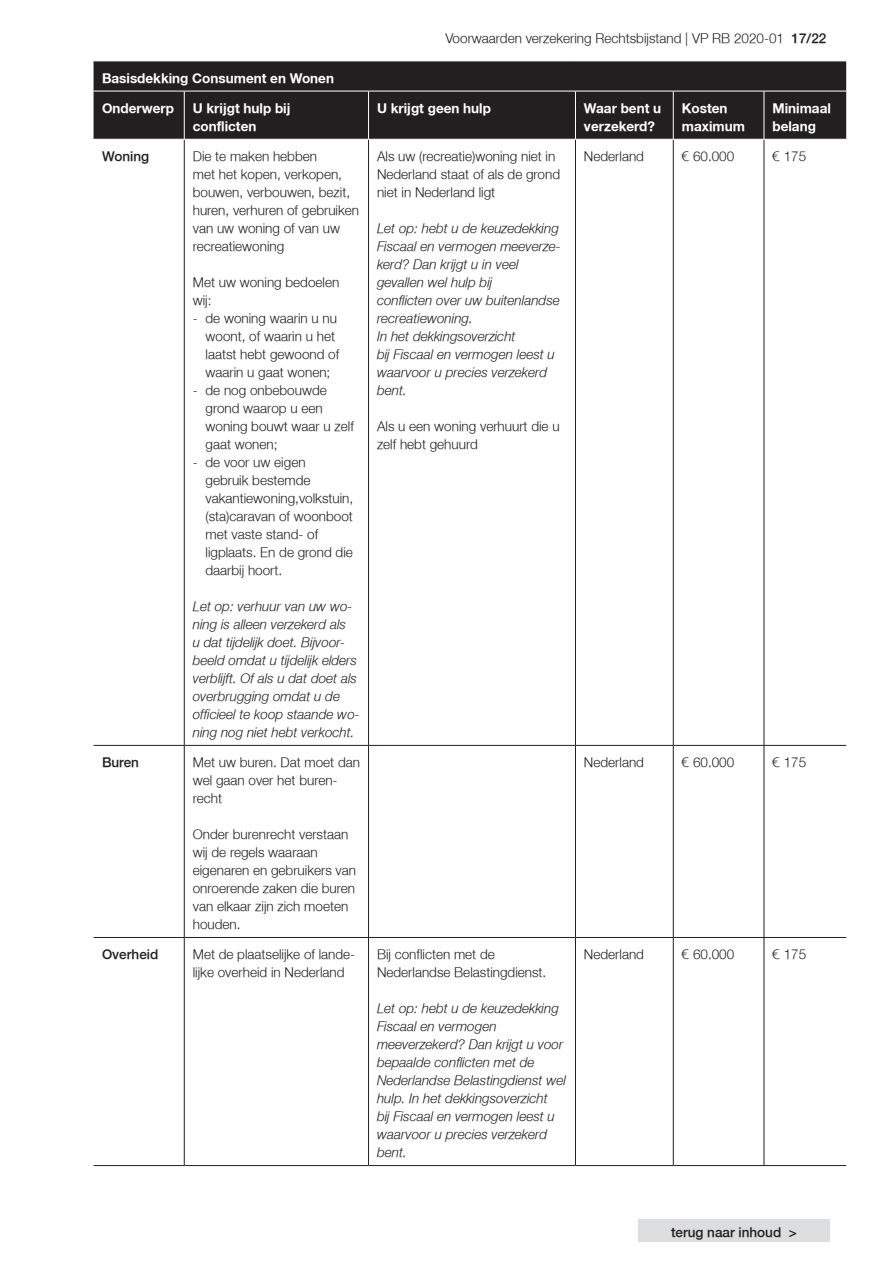
<style>
.page{position:relative;width:893px;height:1263px;background:#fff}
.page>*{position:absolute;margin:0;border:0;box-sizing:border-box;transform-origin:0 0}
.Tabel_platte_tekst_c{font:italic 300 13.5px/18px "Fortis Helvetica";color:#231f20}
.Tabel_platte_tekst{font:300 13.5px/18px "Fortis Helvetica";color:#231f20}
.Tabel_opsomming{font:300 13.5px/18px "Fortis Helvetica";color:#231f20}
.Tabel_titelbalk{font:700 13.5px/18px "Fortis Helvetica";color:#fff}
.Tabeltekst_bold{font:300 13.5px "Fortis Helvetica";color:#231f20}
.s1{font-style:inherit}
</style>
<div class="page">
<div style="left:638px;top:1219px;width:192px;height:23px;background:#dcdddf"></div>
<div style="left:94px;top:62px;width:752px;height:77px;background:#231f20"></div>
<hr style="left:184px;top:140px;width:1px;height:605px;background:#231f20">
<hr style="left:368px;top:140px;width:1px;height:605px;background:#231f20">
<hr style="left:575px;top:140px;width:1px;height:605px;background:#231f20">
<hr style="left:673px;top:140px;width:1px;height:605px;background:#231f20">
<hr style="left:764px;top:140px;width:1px;height:605px;background:#231f20">
<hr style="left:94px;top:745px;width:90px;height:1px;background:#231f20">
<hr style="left:184px;top:745px;width:185px;height:1px;background:#231f20">
<hr style="left:184px;top:746px;width:1px;height:191px;background:#231f20">
<hr style="left:369px;top:745px;width:206px;height:1px;background:#231f20">
<hr style="left:368px;top:746px;width:1px;height:191px;background:#231f20">
<hr style="left:575px;top:745px;width:98px;height:1px;background:#231f20">
<hr style="left:575px;top:746px;width:1px;height:191px;background:#231f20">
<hr style="left:673px;top:745px;width:91px;height:1px;background:#231f20">
<hr style="left:673px;top:746px;width:1px;height:191px;background:#231f20">
<hr style="left:764px;top:745px;width:82px;height:1px;background:#231f20">
<hr style="left:764px;top:746px;width:1px;height:191px;background:#231f20">
<hr style="left:94px;top:937px;width:90px;height:1px;background:#231f20">
<hr style="left:184px;top:937px;width:185px;height:1px;background:#231f20">
<hr style="left:184px;top:938px;width:1px;height:227px;background:#231f20">
<hr style="left:369px;top:937px;width:206px;height:1px;background:#231f20">
<hr style="left:368px;top:938px;width:1px;height:227px;background:#231f20">
<hr style="left:575px;top:937px;width:98px;height:1px;background:#231f20">
<hr style="left:575px;top:938px;width:1px;height:227px;background:#231f20">
<hr style="left:673px;top:937px;width:91px;height:1px;background:#231f20">
<hr style="left:673px;top:938px;width:1px;height:227px;background:#231f20">
<hr style="left:764px;top:937px;width:82px;height:1px;background:#231f20">
<hr style="left:764px;top:938px;width:1px;height:227px;background:#231f20">
<hr style="left:94px;top:1165px;width:90px;height:1px;background:#231f20">
<hr style="left:184px;top:1165px;width:185px;height:1px;background:#231f20">
<hr style="left:369px;top:1165px;width:206px;height:1px;background:#231f20">
<hr style="left:575px;top:1165px;width:98px;height:1px;background:#231f20">
<hr style="left:673px;top:1165px;width:91px;height:1px;background:#231f20">
<hr style="left:764px;top:1165px;width:82px;height:1px;background:#231f20">
<hr style="left:94px;top:91px;width:90px;height:1px;background:#fff">
<hr style="left:184px;top:91px;width:185px;height:1px;background:#fff">
<hr style="left:184px;top:91px;width:1px;height:48px;background:#fff">
<hr style="left:369px;top:91px;width:206px;height:1px;background:#fff">
<hr style="left:368px;top:91px;width:1px;height:48px;background:#fff">
<hr style="left:575px;top:91px;width:98px;height:1px;background:#fff">
<hr style="left:575px;top:91px;width:1px;height:48px;background:#fff">
<hr style="left:673px;top:91px;width:91px;height:1px;background:#fff">
<hr style="left:673px;top:91px;width:1px;height:48px;background:#fff">
<hr style="left:764px;top:91px;width:82px;height:1px;background:#fff">
<hr style="left:764px;top:91px;width:1px;height:48px;background:#fff">
<p class="Tabel_titelbalk" style="left:102px;top:69px;width:233px">Basisdekking Consument en Wonen</p>
<p class="Tabel_titelbalk" style="left:102px;top:100px;width:73px">Onderwerp</p>
<p class="Tabel_titelbalk" style="left:193px;top:100px;width:99px">U krijgt hulp bij</p>
<p class="Tabel_titelbalk" style="left:193px;top:118px;width:65px">conflicten</p>
<p class="Tabeltekst_bold" style="left:102px;top:148px;width:49px">Woning</p>
<p class="Tabel_platte_tekst" style="left:193px;top:147px;width:168px">Die te maken hebben<br>met het kopen, verkopen, bouwen, verbouwen, bezit, huren, verhuren of gebruiken van uw woning of van uw recreatiewoning</p>
<p class="Tabel_platte_tekst" style="left:193px;top:273px;width:148px">Met uw woning bedoelen wij:</p>
<p class="Tabel_opsomming" style="left:206px;top:309px;width:135px;text-indent:-13px">- de woning waarin u nu woont, of waarin u het laatst hebt gewoond of waarin u gaat wonen;</p>
<p class="Tabel_opsomming" style="left:206px;top:381px;width:150px;text-indent:-13px">- de nog onbebouwde grond waarop u een woning bouwt waar u zelf gaat wonen;</p>
<p class="Tabel_opsomming" style="left:206px;top:453px;width:149px;text-indent:-13px">- de voor uw eigen<br>gebruik bestemde vakantiewoning,volkstuin, (sta)caravan of woonboot met vaste stand- of ligplaats. En de grond die daarbij hoort.</p>
<p class="Tabel_platte_tekst_c" style="left:193px;top:597px;width:169px">Let op: verhuur van uw wo&shy;ning is alleen verzekerd als<br>u dat tijdelijk doet. Bijvoor&shy;beeld omdat u tijdelijk elders verblijft. Of als u dat doet als overbrugging omdat u de officieel te koop staande wo&shy;ning nog niet hebt verkocht.</p>
<p class="Tabeltekst_bold" style="left:102px;top:754px;width:39px">Buren</p>
<p class="Tabel_platte_tekst" style="left:193px;top:753px;width:169px">Met uw buren. Dat moet dan wel gaan over het buren&shy;recht</p>
<p class="Tabel_platte_tekst" style="left:193px;top:825px;width:165px">Onder burenrecht verstaan wij de regels waaraan eigenaren en gebruikers van onroerende zaken die buren van elkaar zijn zich moeten houden.</p>
<p class="Tabel_opsomming" style="left:445px;top:29px;width:382px">Voorwaarden verzekering Rechtsbijstand | VP RB 2020-01 <span class="s1">17/22</span></p>
<p class="Tabel_titelbalk" style="left:377px;top:100px;width:115px">U krijgt geen hulp</p>
<p class="Tabel_titelbalk" style="left:584px;top:100px;width:79px">Waar bent u verzekerd?</p>
<p class="Tabel_titelbalk" style="left:682px;top:100px;width:65px">Kosten maximum</p>
<p class="Tabel_titelbalk" style="left:772px;top:100px;width:60px">Minimaal belang</p>
<p class="Tabel_platte_tekst" style="left:377px;top:147px;width:185px">Als uw (recreatie)woning niet in<br>Nederland staat of als de grond niet in Nederland ligt</p>
<p class="Tabel_platte_tekst_c" style="left:377px;top:219px;width:185px">Let op: hebt u de keuzedekking<br>Fiscaal en vermogen meeverze&shy;kerd? Dan krijgt u in veel</p>
<p class="Tabel_platte_tekst_c" style="left:377px;top:273px;width:117px">gevallen wel hulp bij</p>
<p class="Tabel_platte_tekst_c" style="left:377px;top:291px;width:184px">conflicten over uw buitenlandse recreatiewoning.</p>
<p class="Tabel_platte_tekst_c" style="left:377px;top:327px;width:140px">In het dekkingsoverzicht</p>
<p class="Tabel_platte_tekst_c" style="left:377px;top:345px;width:179px">bij Fiscaal en vermogen leest u waarvoor u precies verzekerd bent.</p>
<p class="Tabel_platte_tekst" style="left:377px;top:417px;width:184px">Als u een woning verhuurt die u zelf hebt gehuurd</p>
<p class="Tabel_platte_tekst" style="left:584px;top:147px;width:62px">Nederland</p>
<p class="Tabel_platte_tekst" style="left:682px;top:147px;width:54px">€ 60.000</p>
<p class="Tabel_platte_tekst" style="left:772px;top:147px;width:35px">€ 175</p>
<p class="Tabel_platte_tekst" style="left:584px;top:753px;width:62px">Nederland</p>
<p class="Tabel_platte_tekst" style="left:682px;top:753px;width:54px">€ 60.000</p>
<p class="Tabel_platte_tekst" style="left:772px;top:753px;width:35px">€ 175</p>
<p class="Tabeltekst_bold" style="left:102px;top:946px;width:58px">Overheid</p>
<p class="Tabel_platte_tekst" style="left:193px;top:945px;width:164px">Met de plaatselijke of lande&shy;lijke overheid in Nederland</p>
<p class="Tabel_platte_tekst" style="left:377px;top:945px;width:119px">Bij conflicten met de</p>
<p class="Tabel_platte_tekst" style="left:377px;top:963px;width:171px">Nederlandse Belastingdienst.</p>
<p class="Tabel_platte_tekst_c" style="left:377px;top:999px;width:190px">Let op: hebt u de keuzedekking<br>Fiscaal en vermogen meeverzekerd? Dan krijgt u voor bepaalde conflicten met de<br>Nederlandse Belastingdienst wel hulp. In het dekkingsoverzicht<br>bij Fiscaal en vermogen leest u waarvoor u precies verzekerd bent.</p>
<p class="Tabel_platte_tekst" style="left:584px;top:945px;width:62px">Nederland</p>
<p class="Tabel_platte_tekst" style="left:682px;top:945px;width:54px">€ 60.000</p>
<p class="Tabel_platte_tekst" style="left:772px;top:945px;width:35px">€ 175</p>
<p class="Tabeltekst_bold" style="left:671px;top:1224px;width:127px">terug naar inhoud &gt;</p>
</div>
